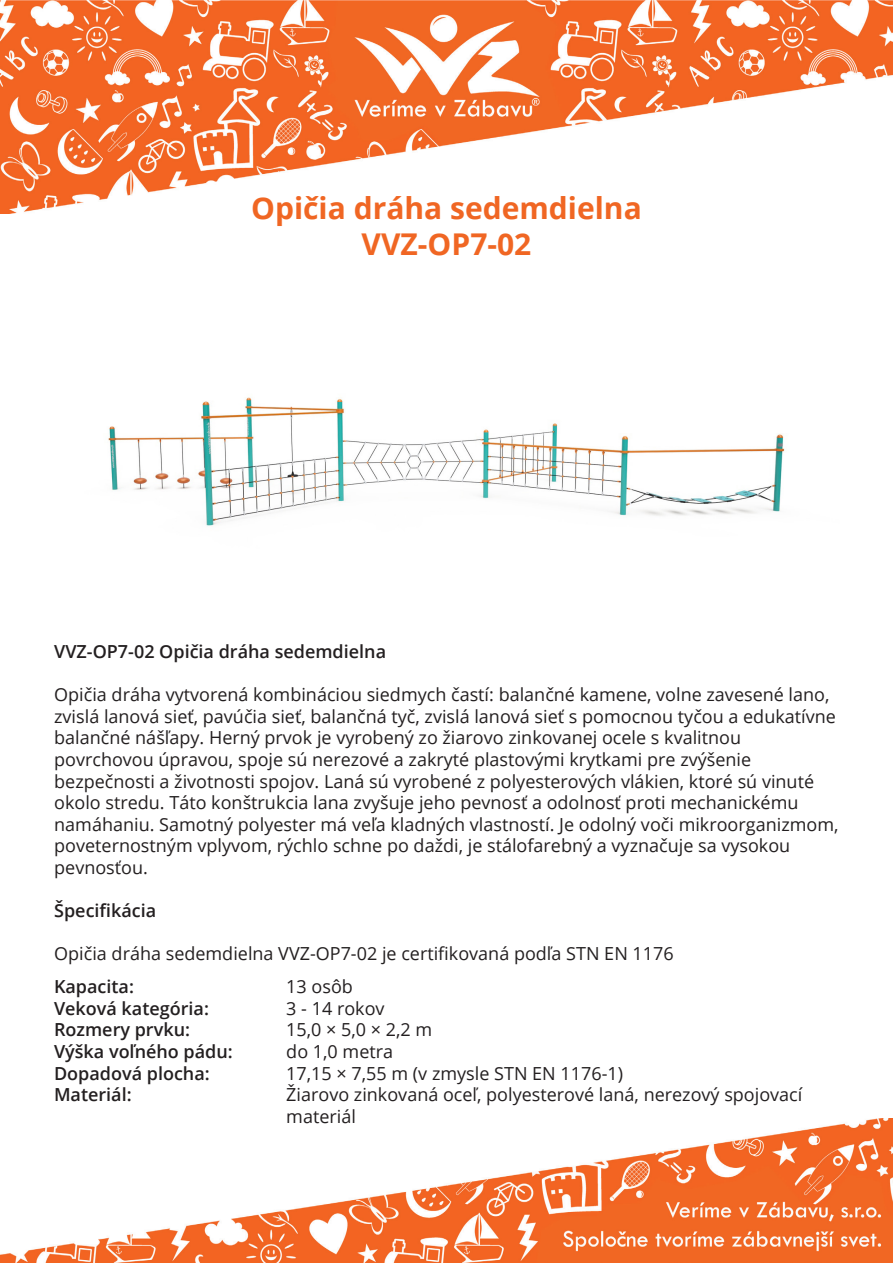
<style>
.page{position:relative;width:893px;height:1263px;background:#fff}
.page>*{position:absolute;margin:0;border:0;box-sizing:border-box;transform-origin:0 0}
.Veľký_Nádpis_-_Oranžová_-_20pt{font:700 30px "Open Sans";color:#f06623}
.Text_čierna_12pt{font:18px/21.6px "Open Sans";color:#231f20}
.Malý_nádpis_-_čierna_12pt{font:600 18px "Open Sans";color:#231f20}
</style>
<div class="page">
<img style="left:0;top:0;width:893px;height:214px">
<img style="left:0;top:1118px;width:893px;height:145px">
<img style="left:108px;top:397px;width:677px;height:129px">
<p class="Veľký_Nádpis_-_Oranžová_-_20pt" style="left:251px;top:187px;width:392px">Opičia dráha sedemdielna</p>
<p class="Veľký_Nádpis_-_Oranžová_-_20pt" style="left:362px;top:223px;width:171px">VVZ-OP7-02</p>
<p class="Malý_nádpis_-_čierna_12pt" style="left:54px;top:639px;width:333px">VVZ-OP7-02 Opičia dráha sedemdielna</p>
<p class="Text_čierna_12pt" style="left:54px;top:683px;width:783px">Opičia dráha vytvorená kombináciou siedmych častí: balančné kamene, volne zavesené lano, zvislá lanová sieť, pavúčia sieť, balančná tyč, zvislá lanová sieť s pomocnou tyčou a edukatívne balančné nášľapy. Herný prvok je vyrobený zo žiarovo zinkovanej ocele s kvalitnou</p>
<p class="Text_čierna_12pt" style="left:54px;top:748px;width:698px">povrchovou úpravou, spoje sú nerezové a zakryté plastovými krytkami pre zvýšenie</p>
<p class="Text_čierna_12pt" style="left:54px;top:770px;width:786px">bezpečnosti a životnosti spojov. Laná sú vyrobené z polyesterových vlákien, ktoré sú vinuté okolo stredu. Táto konštrukcia lana zvyšuje jeho pevnosť a odolnosť proti mechanickému namáhaniu. Samotný polyester má veľa kladných vlastností. Je odolný voči mikroorganizmom, poveternostným vplyvom, rýchlo schne po daždi, je stálofarebný a vyznačuje sa vysokou</p>
<p class="Text_čierna_12pt" style="left:54px;top:856px;width:95px">pevnosťou.</p>
<p class="Malý_nádpis_-_čierna_12pt" style="left:54px;top:898px;width:104px">Špecifikácia</p>
<p class="Text_čierna_12pt" style="left:54px;top:943px;width:621px">Opičia dráha sedemdielna VVZ-OP7-02 je certifikovaná podľa STN EN 1176</p>
<p class="Malý_nádpis_-_čierna_12pt" style="left:54px;top:974px;width:81px">Kapacita:</p>
<p class="Malý_nádpis_-_čierna_12pt" style="left:54px;top:996px;width:156px">Veková kategória:</p>
<p class="Malý_nádpis_-_čierna_12pt" style="left:54px;top:1017px;width:138px">Rozmery prvku:</p>
<p class="Malý_nádpis_-_čierna_12pt" style="left:54px;top:1039px;width:180px">Výška voľného pádu:</p>
<p class="Malý_nádpis_-_čierna_12pt" style="left:54px;top:1061px;width:157px">Dopadová plocha:</p>
<p class="Malý_nádpis_-_čierna_12pt" style="left:54px;top:1082px;width:79px">Materiál:</p>
<p class="Text_čierna_12pt" style="left:286px;top:975px;width:68px">13 osôb</p>
<p class="Text_čierna_12pt" style="left:286px;top:997px;width:100px">3 - 14 rokov</p>
<p class="Text_čierna_12pt" style="left:286px;top:1019px;width:148px">15,0 × 5,0 × 2,2 m</p>
<p class="Text_čierna_12pt" style="left:286px;top:1040px;width:108px">do 1,0 metra</p>
<p class="Text_čierna_12pt" style="left:286px;top:1062px;width:338px">17,15 × 7,55 m (v zmysle STN EN 1176-1)</p>
<p class="Text_čierna_12pt" style="left:286px;top:1083px;width:518px">Žiarovo zinkovaná oceľ, polyesterové laná, nerezový spojovací materiál</p>
</div>
